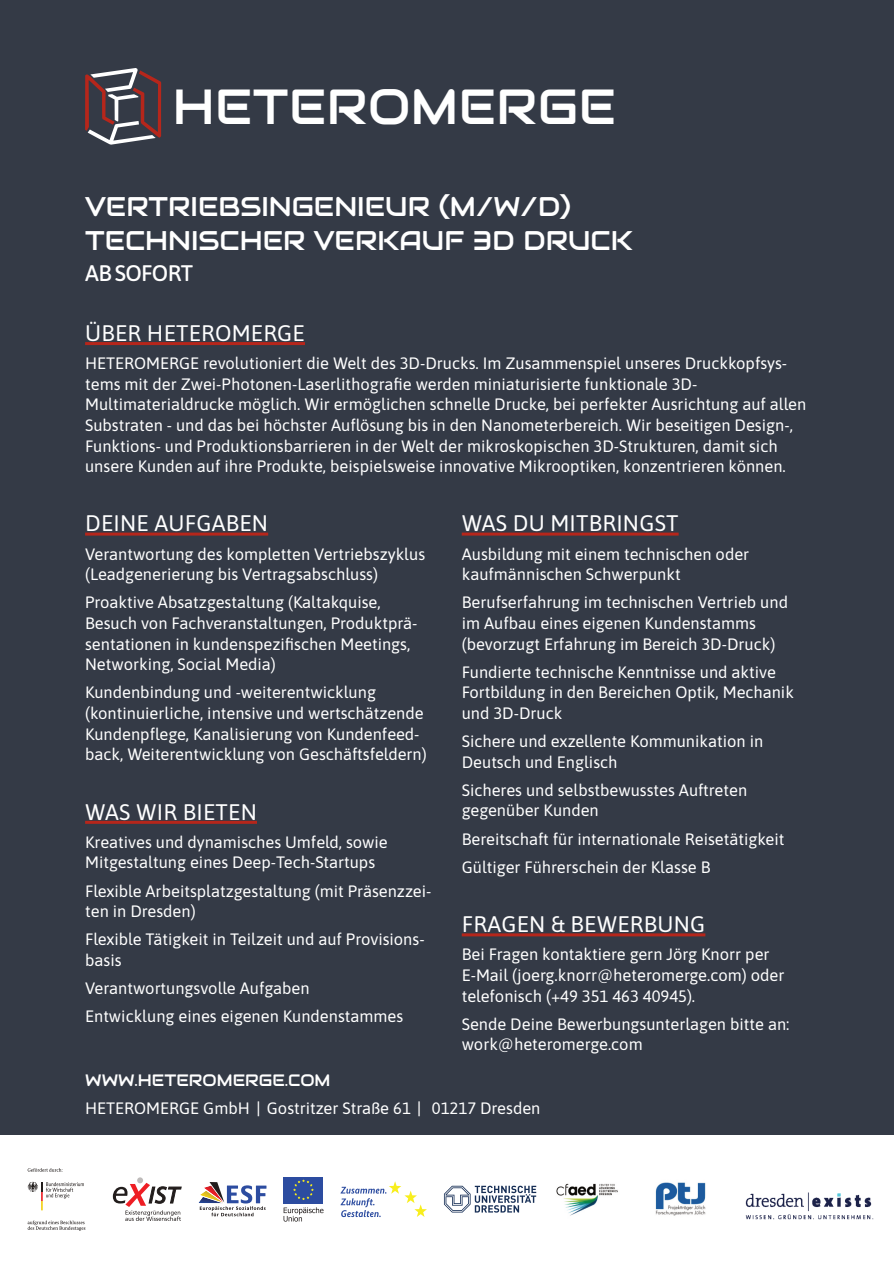
<style>
.page{position:relative;width:894px;height:1263px;background:#fff}
.page>*{position:absolute;margin:0;border:0;box-sizing:border-box;transform-origin:0 0}
.t1{font:49.2px "Audiowide";letter-spacing:.01em;color:#fff}
.t2{font:27px/33.8px "Audiowide";color:#fff}
.t3{font:22.5px "Asap";letter-spacing:.01em;color:#fff}
.t4{font:500 22.5px "Asap";letter-spacing:-.03em;color:#fff}
.t5{font:16.5px/20.7px "Asap";color:#fff}
.t6{font:16.5px "Audiowide";color:#fff}
.s1{font-weight:500}
</style>
<div class="page">
<div style="left:0;top:0;width:893px;height:1263px;background:#343a46"></div>
<div style="left:0;top:1135px;width:893px;height:128px;background:#fff"></div>
<svg style="left:28px;top:1168px;width:35px;height:4px"></svg>
<svg style="left:28px;top:1220px;width:57px;height:11px"></svg>
<svg style="left:27px;top:1182px;width:57px;height:28px"></svg>
<img style="left:556px;top:1183px;width:62px;height:33px">
<svg style="left:113px;top:1177px;width:68px;height:44px"></svg>
<img style="left:655px;top:1182px;width:51px;height:34px">
<svg style="left:200px;top:1182px;width:66px;height:34px"></svg>
<img style="left:200px;top:1190px;width:23px;height:13px">
<svg style="left:283px;top:1207px;width:40px;height:14px"></svg>
<div style="left:283px;top:1177px;width:40px;height:26px;background:#2c4ca0"></div>
<svg style="left:293px;top:1179px;width:20px;height:21px"></svg>
<svg style="left:340px;top:1181px;width:87px;height:36px"></svg>
<svg style="left:444px;top:1186px;width:92px;height:27px"></svg>
<img style="left:745px;top:1192px;width:129px;height:28px">
<svg style="left:85px;top:68px;width:76px;height:77px"></svg>
<hr style="left:85px;top:342px;width:220px;height:3px;background:#b6261b">
<hr style="left:85px;top:533px;width:183px;height:3px;background:#b6261b">
<hr style="left:461px;top:533px;width:217px;height:3px;background:#b6261b">
<hr style="left:85px;top:821px;width:172px;height:3px;background:#b6261b">
<hr style="left:461px;top:933px;width:244px;height:3px;background:#b6261b">
<h1 class="t1" style="left:173px;top:76px;width:444px">HETEROMERGE</h1>
<h2 class="t2" style="left:85px;top:189px;width:549px">VERTRIEBSINGENIEUR (M/W/D)<br>TECHNISCHER VERKAUF 3D DRUCK</h2>
<h3 class="t4" style="left:85px;top:260px;width:109px">AB SOFORT</h3>
<h3 class="t3" style="left:85px;top:320px;width:221px">ÜBER HETEROMERGE</h3>
<p class="t5" style="left:85px;top:353px;width:722px">HETEROMERGE revolutioniert die Welt des 3D-Drucks. Im Zusammenspiel unseres Druckkopfsys&shy;tems mit der Zwei-Photonen-Laserlithografie werden miniaturisierte funktionale 3D-Multimaterialdrucke möglich. Wir ermöglichen schnelle Drucke, bei perfekter Ausrichtung auf allen Substraten - und das bei höchster Auflösung bis in den Nanometerbereich. Wir beseitigen Design-, Funktions- und Produktionsbarrieren in der Welt der mikroskopischen 3D-Strukturen, damit sich unsere Kunden auf ihre Produkte, beispielsweise innovative Mikrooptiken, konzentrieren können.</p>
<h3 class="t3" style="left:85px;top:510px;width:184px">DEINE AUFGABEN</h3>
<p class="t5" style="left:85px;top:543px;width:341px">Verantwortung des kompletten Vertriebszyklus (Leadgenerierung bis Vertragsabschluss)</p>
<p class="t5" style="left:85px;top:592px;width:334px">Proaktive Absatzgestaltung (Kaltakquise, Besuch von Fachveranstaltungen, Produktprä&shy;sentationen in kundenspezifischen Meetings, Networking, Social Media)</p>
<p class="t5" style="left:85px;top:682px;width:343px">Kundenbindung und -weiterentwicklung (kontinuierliche, intensive und wertschätzende Kundenpflege, Kanalisierung von Kundenfeed&shy;back, Weiterentwicklung von Geschäftsfeldern)</p>
<h3 class="t3" style="left:461px;top:510px;width:218px">WAS DU MITBRINGST</h3>
<p class="t5" style="left:461px;top:543px;width:289px">Ausbildung mit einem technischen oder kaufmännischen Schwerpunkt</p>
<p class="t5" style="left:461px;top:592px;width:327px">Berufserfahrung im technischen Vertrieb und im Aufbau eines eigenen Kundenstamms (bevorzugt Erfahrung im Bereich 3D-Druck)</p>
<p class="t5" style="left:461px;top:661px;width:333px">Fundierte technische Kenntnisse und aktive<br>Fortbildung in den Bereichen Optik, Mechanik und 3D-Druck</p>
<p class="t5" style="left:461px;top:731px;width:303px">Sichere und exzellente Kommunikation in<br>Deutsch und Englisch</p>
<p class="t5" style="left:461px;top:779px;width:287px">Sicheres und selbstbewusstes Auftreten gegenüber Kunden</p>
<p class="t5" style="left:461px;top:824px;width:324px;line-height:28.2px">Bereitschaft für internationale Reisetätigkeit<br>Gültiger Führerschein der Klasse B</p>
<h3 class="t3" style="left:85px;top:799px;width:173px">WAS WIR BIETEN</h3>
<p class="t5" style="left:85px;top:831px;width:304px">Kreatives und dynamisches Umfeld, sowie<br>Mitgestaltung eines Deep-Tech-Startups</p>
<p class="t5" style="left:85px;top:880px;width:347px">Flexible Arbeitsplatzgestaltung (mit Präsenzzei&shy;ten in Dresden)</p>
<p class="t5" style="left:85px;top:929px;width:341px">Flexible Tätigkeit in Teilzeit und auf Provisions&shy;basis</p>
<p class="t5" style="left:85px;top:974px;width:319px;line-height:28.2px">Verantwortungsvolle Aufgaben<br>Entwicklung eines eigenen Kundenstammes</p>
<h3 class="t3" style="left:461px;top:911px;width:245px">FRAGEN &amp; BEWERBUNG</h3>
<p class="t5" style="left:461px;top:944px;width:324px">Bei Fragen kontaktiere gern Jörg Knorr per<br>E-Mail (joerg.knorr@heteromerge.com) oder telefonisch (+49 351 463 40945).</p>
<p class="t5" style="left:461px;top:1013px;width:329px">Sende Deine Bewerbungsunterlagen bitte an: work@heteromerge.com</p>
<p class="t6" style="left:85px;top:1069px;width:247px">WWW.HETEROMERGE.COM</p>
<p class="t5" style="left:85px;top:1098px;width:456px">HETEROMERGE GmbH <span class="s1">|</span> Gostritzer Straße 61 <span class="s1">|</span> 01217 Dresden</p>
</div>
